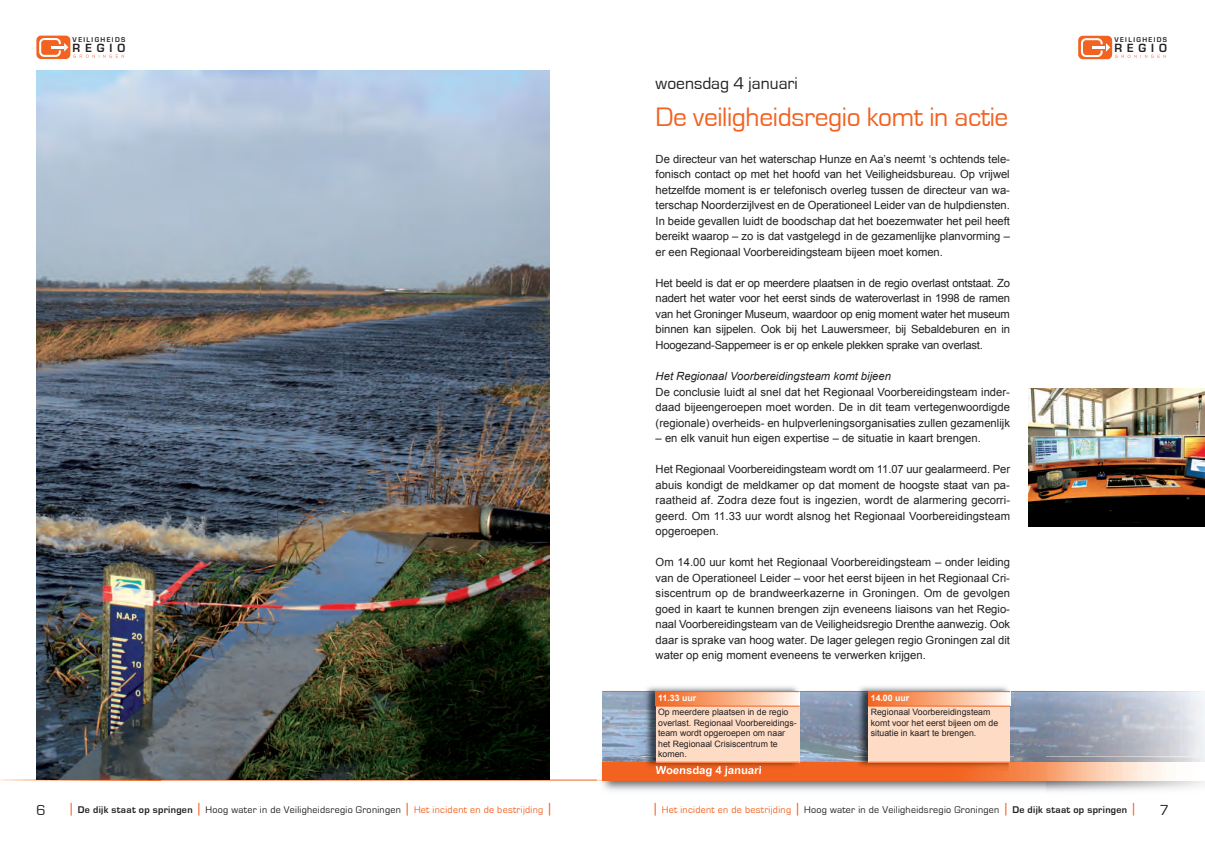
<style>
.page{position:relative;width:1205px;height:851px;background:#fff}
.page>*{position:absolute;margin:0;border:0;box-sizing:border-box;transform-origin:0 0}
.t1{font:27.5px "Eurostile";letter-spacing:-.01em;color:#f26221}
.t2{font:17.5px "Eurostile";color:#231f20}
.t3{font:15px "Eurostile";color:#231f20}
.t4{font:700 12.38px "Eurostile";letter-spacing:.415em;color:#231f20}
.t5{font:11.25px/15.5px "Arial";color:#231f20;text-align:justify}
.t6{font:italic 11.25px "Arial";color:#231f20}
.t7{font:700 11.25px "Arial";color:#fff}
.t8{font:10px "Eurostile";letter-spacing:.03em;color:#231f20}
.t9{font:8.75px/10.5px "Arial";color:#231f20}
.t10{font:700 8.75px "Arial";color:#fff}
.t11{font:700 7.25px "Eurostile";letter-spacing:.2em;color:#231f20}
.s1{font-size:15px;color:#f26221}
.s2{font-weight:700}
.s3{color:#f26221}
</style>
<div class="page">
<hr style="left:0;top:779px;width:1205px;height:1px;background:#f26221">
<img style="left:602px;top:692px;width:444px;height:64px">
<div style="left:36px;top:36px;width:34px;height:23px;background:#f26221;border-radius:5px"></div>
<svg style="left:39px;top:38px;width:85px;height:20px"></svg>
<div style="left:1078px;top:36px;width:34px;height:23px;background:#f26221;border-radius:5px"></div>
<svg style="left:1081px;top:38px;width:85px;height:20px"></svg>
<img style="left:597px;top:773px;width:608px;height:19px">
<img style="left:602px;top:756px;width:444px;height:6px">
<svg style="left:602px;top:762px;width:444px;height:18px;background:#f26929"></svg>
<hr style="left:602px;top:691px;width:603px;height:1px;background:#f26221">
<img style="left:1046px;top:692px;width:159px;height:88px">
<img style="left:1056px;top:691px;width:149px;height:1px">
<img style="left:0;top:780px;width:160px;height:1px">
<img style="left:0;top:779px;width:160px;height:1px">
<img style="left:1028px;top:388px;width:177px;height:138px">
<img style="left:36px;top:71px;width:513px;height:708px">
<img style="left:642px;top:686px;width:161px;height:84px">
<img style="left:642px;top:691px;width:161px;height:1px">
<img style="left:656px;top:766px;width:54px;height:4px">
<svg style="left:656px;top:692px;width:143px;height:13px;background:#f8ac82"></svg>
<div style="left:656px;top:706px;width:143px;height:56px;background:#fddbc5"></div>
<hr style="left:656px;top:691px;width:143px;height:1px;background:#f26221">
<hr style="left:656px;top:705px;width:143px;height:1px;background:#f26221">
<hr style="left:656px;top:761px;width:143px;height:1px;background:#f26221">
<img style="left:855px;top:686px;width:158px;height:84px">
<img style="left:855px;top:691px;width:158px;height:1px">
<svg style="left:868px;top:692px;width:142px;height:13px;background:#f8ac82"></svg>
<div style="left:868px;top:706px;width:142px;height:56px;background:#fddbc5"></div>
<hr style="left:868px;top:691px;width:142px;height:1px;background:#f26221">
<hr style="left:868px;top:705px;width:142px;height:1px;background:#f26221">
<hr style="left:868px;top:761px;width:142px;height:1px;background:#f26221">
<p class="t11" style="left:73px;top:36px;width:54px">VEILIGHEIDS</p>
<p class="t4" style="left:73px;top:41px;width:54px">REGIO</p>
<h2 class="t2" style="left:656px;top:75px;width:144px">woensdag 4 januari</h2>
<h1 class="t1" style="left:656px;top:104px;width:354px">De veiligheidsregio komt in actie</h1>
<p class="t5" style="left:656px;top:151px;width:356px">De directeur van het waterschap Hunze en Aa’s neemt ‘s ochtends tele&shy;fonisch contact op met het hoofd van het Veiligheidsbureau. Op vrijwel hetzelfde moment is er telefonisch overleg tussen de directeur van wa&shy;terschap Noorderzijlvest en de Operationeel Leider van de hulpdiensten.<br>In beide gevallen luidt de boodschap dat het boezemwater het peil heeft bereikt waarop – zo is dat vastgelegd in de gezamenlijke planvorming – er een Regionaal Voorbereidingsteam bijeen moet komen.</p>
<p class="t5" style="left:656px;top:275px;width:356px">Het beeld is dat er op meerdere plaatsen in de regio overlast ontstaat. Zo nadert het water voor het eerst sinds de wateroverlast in 1998 de ramen van het Groninger Museum, waardoor op enig moment water het museum binnen kan sijpelen. Ook bij het Lauwersmeer, bij Sebaldeburen en in Hooge zand-Sappemeer is er op enkele plekken sprake van overlast.</p>
<p class="t6" style="left:656px;top:370px;width:237px">Het Regionaal Voorbereidingsteam komt bijeen</p>
<p class="t5" style="left:656px;top:384px;width:356px">De conclusie luidt al snel dat het Regionaal Voorbereidingsteam inder&shy;daad bijeengeroepen moet worden. De in dit team vertegenwoordigde (regionale) overheids- en hulpverleningsorganisaties zullen gezamenlijk</p>
<p class="t5" style="left:656px;top:430px;width:327px">– en elk vanuit hun eigen expertise – de situatie in kaart brengen.</p>
<p class="t5" style="left:656px;top:461px;width:356px">Het Regionaal Voorbereidingsteam wordt om 11.07 uur gealarmeerd. Per abuis kondigt de meldkamer op dat moment de hoogste staat van pa&shy;raatheid af. Zodra deze fout is ingezien, wordt de alarmering gecorri&shy;geerd. Om 11.33 uur wordt alsnog het Regionaal Voorbereidingsteam opgeroepen.</p>
<p class="t5" style="left:656px;top:554px;width:356px">Om 14.00 uur komt het Regionaal Voorbereidingsteam – onder leiding van de Operationeel Leider – voor het eerst bijeen in het Regionaal Cri&shy;siscentrum op de brandweerkazerne in Groningen. Om de gevolgen goed in kaart te kunnen brengen zijn eveneens liaisons van het Regio&shy;naal Voorbereidingsteam van de Veiligheidsregio Drenthe aanwezig. Ook daar is sprake van hoog water. De lager gelegen regio Groningen zal dit water op enig moment eveneens te verwerken krijgen.</p>
<p class="t10" style="left:658px;top:693px;width:39px">11.33 uur</p>
<p class="t9" style="left:658px;top:706px;width:140px">Op meerdere plaatsen in de regio overlast. Regionaal Voorbereidings&shy;team wordt opgeroepen om naar het Regionaal Crisiscentrum te komen.</p>
<p class="t7" style="left:656px;top:763px;width:108px">Woensdag 4 januari</p>
<p class="t10" style="left:871px;top:693px;width:40px">14.00 uur</p>
<p class="t9" style="left:871px;top:706px;width:129px">Regionaal Voorbereidingsteam komt voor het eerst bijeen om de situatie in kaart te brengen.</p>
<p class="t11" style="left:1114px;top:36px;width:54px">VEILIGHEIDS</p>
<p class="t4" style="left:1114px;top:42px;width:54px">REGIO</p>
<h3 class="t3" style="left:36px;top:803px;width:11px">6</h3>
<p class="t8" style="left:71px;top:804px;width:481px"><span class="s1">|</span> <span class="s2">De dijk staat op springen</span> <span class="s1">|</span> Hoog water in de Veiligheidsregio Groningen <span class="s1">|</span> <span class="s3">Het incident en de bestrijding</span> <span class="s1">|</span></p>
<p class="t8" style="left:655px;top:804px;width:481px"><span class="s1">|</span> <span class="s3">Het incident en de bestrijding</span> <span class="s1">|</span> Hoog water in de Veiligheidsregio Groningen <span class="s1">|</span> <span class="s2">De dijk staat op springen</span> <span class="s1">|</span></p>
<h3 class="t3" style="left:1160px;top:803px;width:11px">7</h3>
</div>
